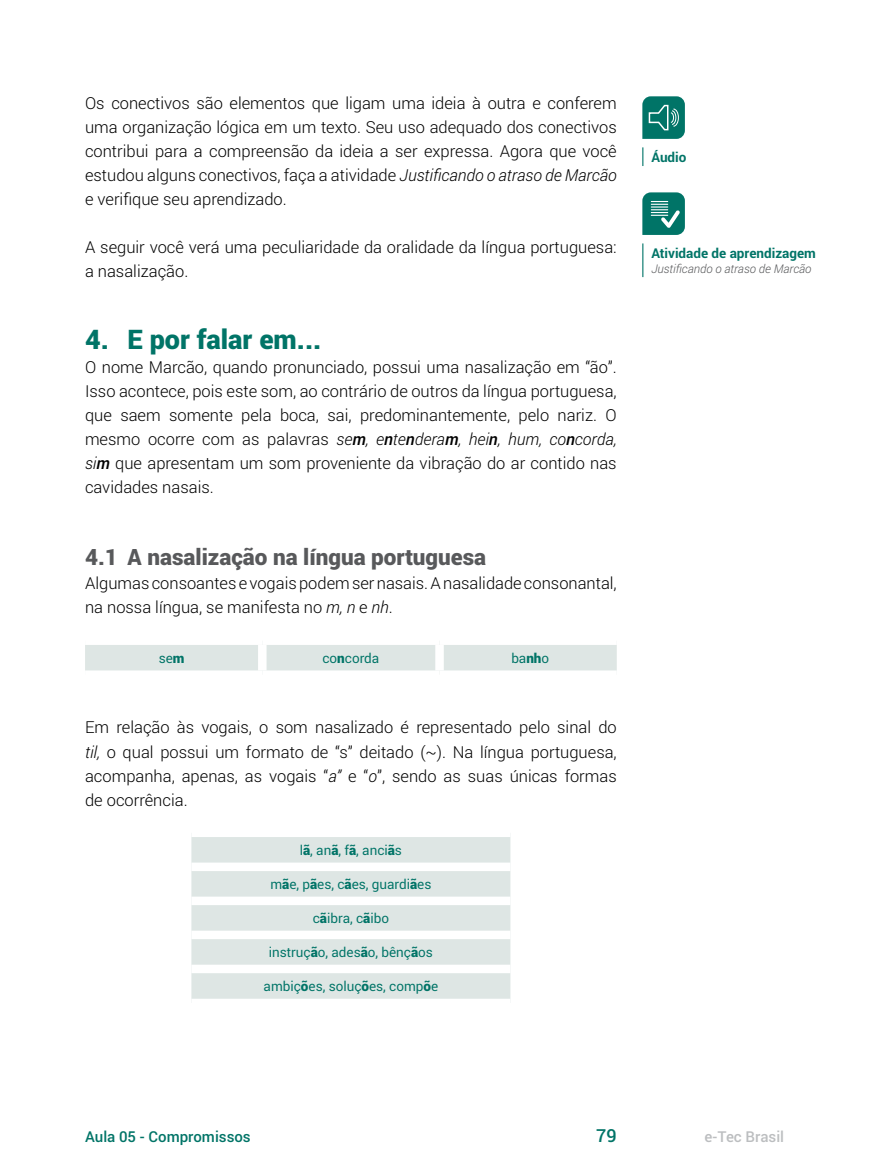
<style>
.page{position:relative;width:872px;height:1170px;background:#fff}
.page>*{position:absolute;margin:0;border:0;box-sizing:border-box;transform-origin:0 0}
.t1{font:900 27px "Roboto";color:#007467}
.t2{font:900 22.5px "Roboto";color:#58595b}
.t3{font:500 18px "Roboto";color:#007467}
.t4{font:300 16.5px/24px "Roboto";color:#000;text-align:justify}
.t5{font:500 15px "Roboto";color:#007467}
.t6{font:500 15px "Roboto";color:#bcbec0}
.t7{font:13.5px "Roboto";color:#007467}
.t8{font:700 13.5px "Roboto";color:#007467}
.t9{font:italic 300 12px "Roboto";color:#58595b}
.s1{font-style:italic}
.s2{font-weight:500;font-style:italic}
.s3{font-weight:900}
</style>
<div class="page">
<div style="left:85px;top:645px;width:532px;height:25px;background:#dee6e4"></div>
<div style="left:258px;top:645px;width:8px;height:25px;background:#fff"></div>
<div style="left:435px;top:645px;width:9px;height:25px;background:#fff"></div>
<div style="left:191px;top:837px;width:319px;height:161px;background:#dee6e4"></div>
<div style="left:191px;top:862px;width:319px;height:9px;background:#fff"></div>
<div style="left:191px;top:896px;width:319px;height:9px;background:#fff"></div>
<div style="left:191px;top:930px;width:319px;height:9px;background:#fff"></div>
<div style="left:191px;top:964px;width:319px;height:9px;background:#fff"></div>
<svg style="left:642px;top:147px;width:1px;height:19px"></svg>
<svg style="left:642px;top:96px;width:43px;height:43px;background:#22867b"></svg>
<hr style="left:642px;top:243px;width:1px;height:34px;background:#007467">
<svg style="left:642px;top:192px;width:43px;height:43px;background:#2a8b80"></svg>
<p class="t4" style="left:85px;top:91px;width:533px">Os conectivos são elementos que ligam uma ideia à outra e conferem uma organização lógica em um texto. Seu uso adequado dos conectivos contribui para a compreensão da ideia a ser expressa. Agora que você estudou alguns conectivos, faça a atividade <span class="s1">Justificando o atraso de Marcão </span>e verifique seu aprendizado.</p>
<p class="t4" style="left:85px;top:235px;width:533px">A seguir você verá uma peculiaridade da oralidade da língua portuguesa: a nasalização.</p>
<h1 class="t1" style="left:85px;top:320px;width:238px">4. E por falar em...</h1>
<p class="t4" style="left:85px;top:355px;width:533px">O nome Marcão, quando pronunciado, possui uma nasalização em “ão”.<br>Isso acontece, pois este som, ao contrário de outros da língua portuguesa, que saem somente pela boca, sai, predominantemente, pelo nariz. O mesmo ocorre com as palavras <span class="s1">se</span><span class="s2">m</span><span class="s1">, e</span><span class="s2">n</span><span class="s1">te</span><span class="s2">n</span><span class="s1">dera</span><span class="s2">m</span><span class="s1">, hei</span><span class="s2">n</span><span class="s1">, hum, co</span><span class="s2">n</span><span class="s1">corda, si</span><span class="s2">m</span> que apresentam um som proveniente da vibração do ar contido nas cavidades nasais.</p>
<h2 class="t2" style="left:85px;top:541px;width:403px">4.1 A nasalização na língua portuguesa</h2>
<p class="t4" style="left:85px;top:571px;width:533px">Algumas consoantes e vogaispodemsernasais.Anasalidade consonantal, na nossa língua, se manifesta no <span class="s1">m, n</span> e <span class="s1">nh</span>.</p>
<p class="t7" style="left:159px;top:648px;width:27px">se<span class="s3">m</span></p>
<p class="t7" style="left:322px;top:648px;width:58px">co<span class="s3">n</span>corda</p>
<p class="t7" style="left:511px;top:648px;width:39px">ba<span class="s3">nh</span>o</p>
<p class="t4" style="left:85px;top:715px;width:533px">Em relação às vogais, o som nasalizado é representado pelo sinal do <span class="s1">til,</span> o qual possui um formato de “s” deitado (~). Na língua portuguesa, acompanha, apenas, as vogais “<span class="s1">a”</span> e “<span class="s1">o</span>”, sendo as suas únicas formas de ocorrência.</p>
<p class="t7" style="left:300px;top:840px;width:104px">l<span class="s3">ã</span>, an<span class="s3">ã</span>, f<span class="s3">ã</span>, anci<span class="s3">ã</span>s</p>
<p class="t7" style="left:270px;top:874px;width:163px">m<span class="s3">ã</span>e, p<span class="s3">ã</span>es, c<span class="s3">ã</span>es, guardi<span class="s3">ã</span>es</p>
<p class="t7" style="left:313px;top:908px;width:78px">c<span class="s3">ã</span>ibra, c<span class="s3">ã</span>ibo</p>
<p class="t7" style="left:269px;top:942px;width:165px">instruç<span class="s3">ã</span>o, ades<span class="s3">ã</span>o, bênç<span class="s3">ã</span>os</p>
<p class="t7" style="left:263px;top:976px;width:176px">ambiç<span class="s3">õ</span>es, soluç<span class="s3">õ</span>es, comp<span class="s3">õ</span>e</p>
<p class="t8" style="left:651px;top:148px;width:37px">Áudio</p>
<p class="t8" style="left:651px;top:244px;width:166px">Atividade de aprendizagem</p>
<p class="t9" style="left:651px;top:260px;width:162px">Justificando o atraso de Marcão</p>
<p class="t5" style="left:85px;top:1125px;width:167px">Aula 05 - Compromissos</p>
<p class="t3" style="left:596px;top:1122px;width:22px">79</p>
<p class="t6" style="left:704px;top:1125px;width:81px">e-Tec Brasil</p>
</div>
